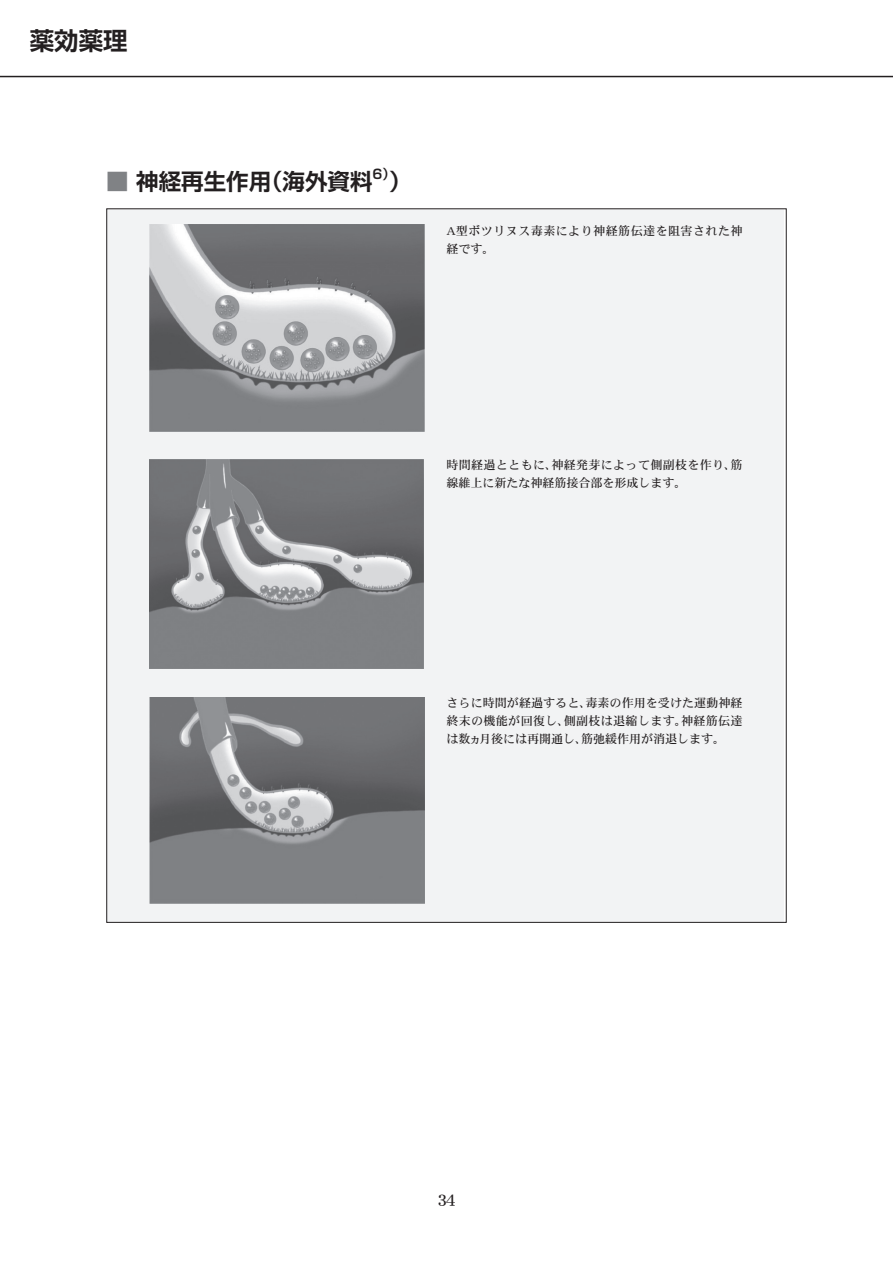
<style>
.page{position:relative;width:893px;height:1263px;background:#fff}
.page>*{position:absolute;margin:0;border:0;box-sizing:border-box;transform-origin:0 0}
.t1{font:700 24.45px "Shin Go Pro De";color:#231f20}
.t2{font:700 22.5px "Shin Go Pro De";color:#231f20}
.t3{font:16.95px "DFHS Mincho Std W5";color:#231f20}
.t4{font:700 13.05px "Shin Go Pro De";color:#231f20}
.t5{font:12px/18px "DFHS Mincho Std W5";letter-spacing:.03em;color:#231f20}
.s1{color:#808285}
</style>
<div class="page">
<hr style="left:0;top:76px;width:893px;height:1px;background:#231f20">
<div style="left:107px;top:209px;width:677px;height:713px;background:#f2f3f4"></div>
<img style="left:149px;top:225px;width:275px;height:206px">
<img style="left:150px;top:460px;width:273px;height:208px">
<img style="left:149px;top:697px;width:275px;height:206px">
<h1 class="t1" style="left:30px;top:20px;width:99px">薬効薬理</h1>
<h2 class="t2" style="left:106px;top:163px;width:268px"><span class="s1">■</span> 神経再生作用（海外資料</h2>
<p class="t4" style="left:373px;top:163px;width:25px">6）</p>
<h2 class="t2" style="left:389px;top:163px;width:24px">）</h2>
<p class="t5" style="left:446px;top:221px;width:298px">A型ボツリヌス毒素により神経筋伝達を阻害された神経です。</p>
<p class="t5" style="left:446px;top:455px;width:298px">時間経過とともに、神経発芽によって側副枝を作り、筋線維上に新たな神経筋接合部を形成します。</p>
<p class="t5" style="left:446px;top:693px;width:298px;text-align:justify">さらに時間が経過すると、毒素の作用を受けた運動神経終末の機能が回復し、側副枝は退縮します。神経筋伝達は数ヵ月後には再開通し、筋弛緩作用が消退します。</p>
<h3 class="t3" style="left:437px;top:1191px;width:20px">34</h3>
</div>
